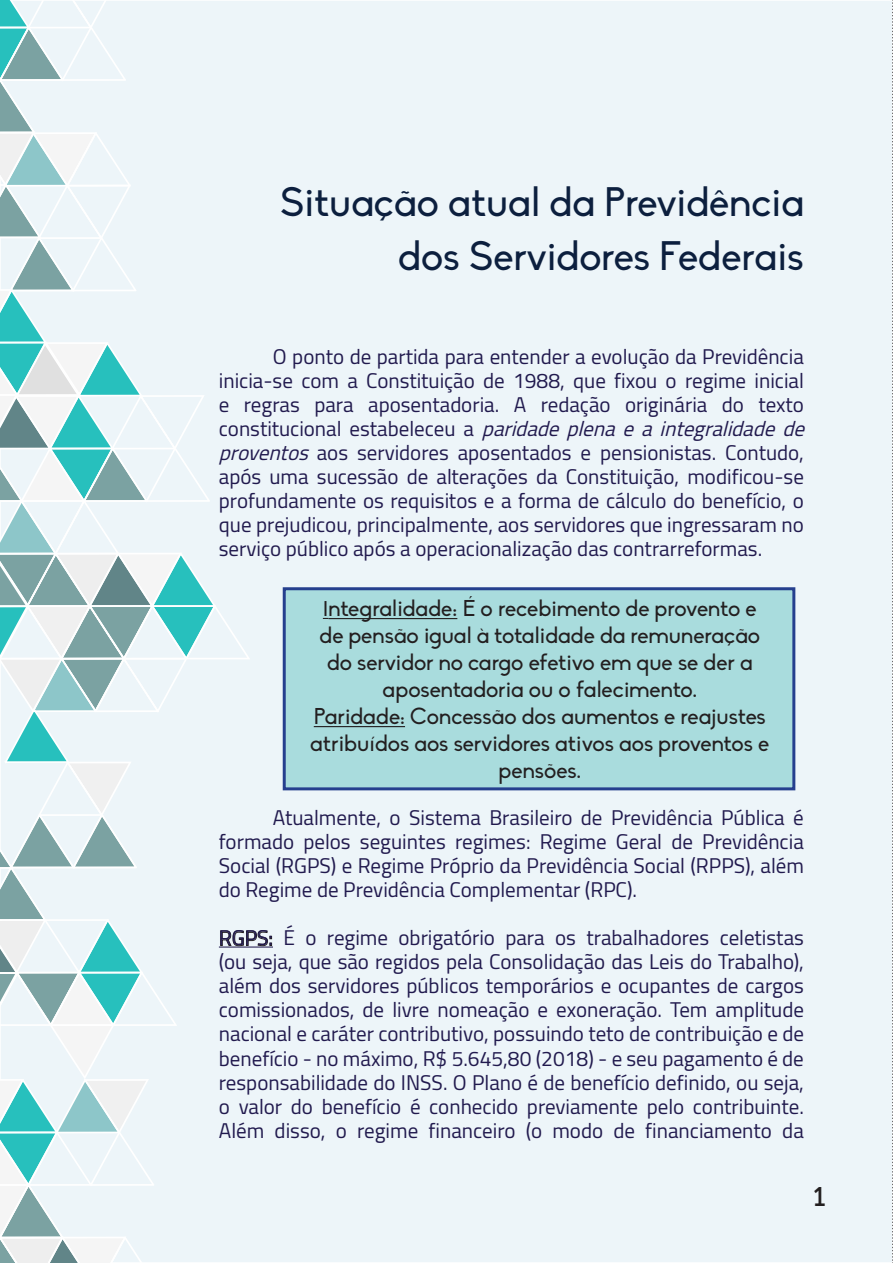
<style>
.page{position:relative;width:893px;height:1263px;background:#edf5f9}
.page>*{position:absolute;margin:0;border:0;box-sizing:border-box;transform-origin:0 0}
.t1{font:40.5px/54px "Biko";color:#0c1f3e;text-align:right}
.t2{font:27px "Aan 55";color:#231f20}
.t3{font:22.5px/27px "Biko";color:#231f20;text-align:center}
.t4{font:21px/24px "Cairo";color:#211a4e;text-align:justify}
.s1{font-style:italic}
.s2{font-size:21px}
</style>
<div class="page">
<svg style="left:892px;top:0;width:1px;height:1263px"></svg>
<hr style="left:219px;top:946px;width:54px;height:1px;background:#211a4e">
<svg style="left:0;top:0;width:272px;height:1263px"></svg>
<div style="left:283px;top:587px;width:512px;height:203px;background:#a9dcdd;border:3px solid #253f8e"></div>
<hr style="left:329px;top:618px;width:128px;height:1px;background:#231f20">
<hr style="left:314px;top:726px;width:91px;height:1px;background:#231f20">
<p class="t1" style="left:280px;top:176px;width:525px">Situação atual da Previdência dos Servidores Federais</p>
<p class="t4" style="left:219px;top:344px;width:595px;text-align:left;text-indent:54px">O ponto de partida para entender a evolução da Previdência inicia-se com a Constituição de 1988, que fixou o regime inicial e regras para aposentadoria. A redação originária do texto c o n s t i t u c i o n a l e s t a b e l e c e u a <span class="s1">paridadeplenaeaintegralidadede proventos</span>aos servidores aposentados e pensionistas. Contudo, após uma sucessão de alterações da Constituição, modificou-se profundamente os requisitos e a forma de cálculo do benefício, o que prejudicou, principalmente, aos servidores que ingressaram no serviço público após a operacionalização das contrarreformas.</p>
<p class="t3" style="left:319px;top:596px;width:442px"><span class="s2">I</span>ntegralidade: É o recebimento de provento e de pensão igual à totalidade da remuneração do servidor no cargo efetivo em que se der a aposentadoria ou o falecimento.</p>
<p class="t3" style="left:310px;top:704px;width:461px">Paridade: Concessão dos aumentos e reajustes atribuídos aos servidores ativos aos proventos e pensões.</p>
<p class="t4" style="left:219px;top:806px;width:587px;text-indent:54px">Atualmente, o Sistema Brasileiro de Previdência Pública é formado pelos seguintes regimes: Regime Geral de Previdência Social (RGPS) e Regime Próprio da Previdência Social (RPPS), além do Regime de Previdência Complementar (RPC).</p>
<p class="t4" style="left:219px;top:926px;width:587px">RGPS: É o regime obrigatório para os trabalhadores celetistas (ou seja, que são regidos pela Consolidação das Leis do Trabalho), além dos servidores públicos temporários e ocupantes de cargos comissionados, de livre nomeação e exoneração. Tem amplitude nacional e caráter contributivo, possuindo teto de contribuição e de benefício - no máximo, R$ 5.645,80 (2018) - e seu pagamento é de responsabilidade do INSS. O Plano é de benefício definido, ou seja, o valor do benefício é conhecido previamente pelo contribuinte.<br>Além disso, o regime financeiro (o modo de financiamento da</p>
<p class="t2" style="left:812px;top:1181px;width:17px">1</p>
</div>
